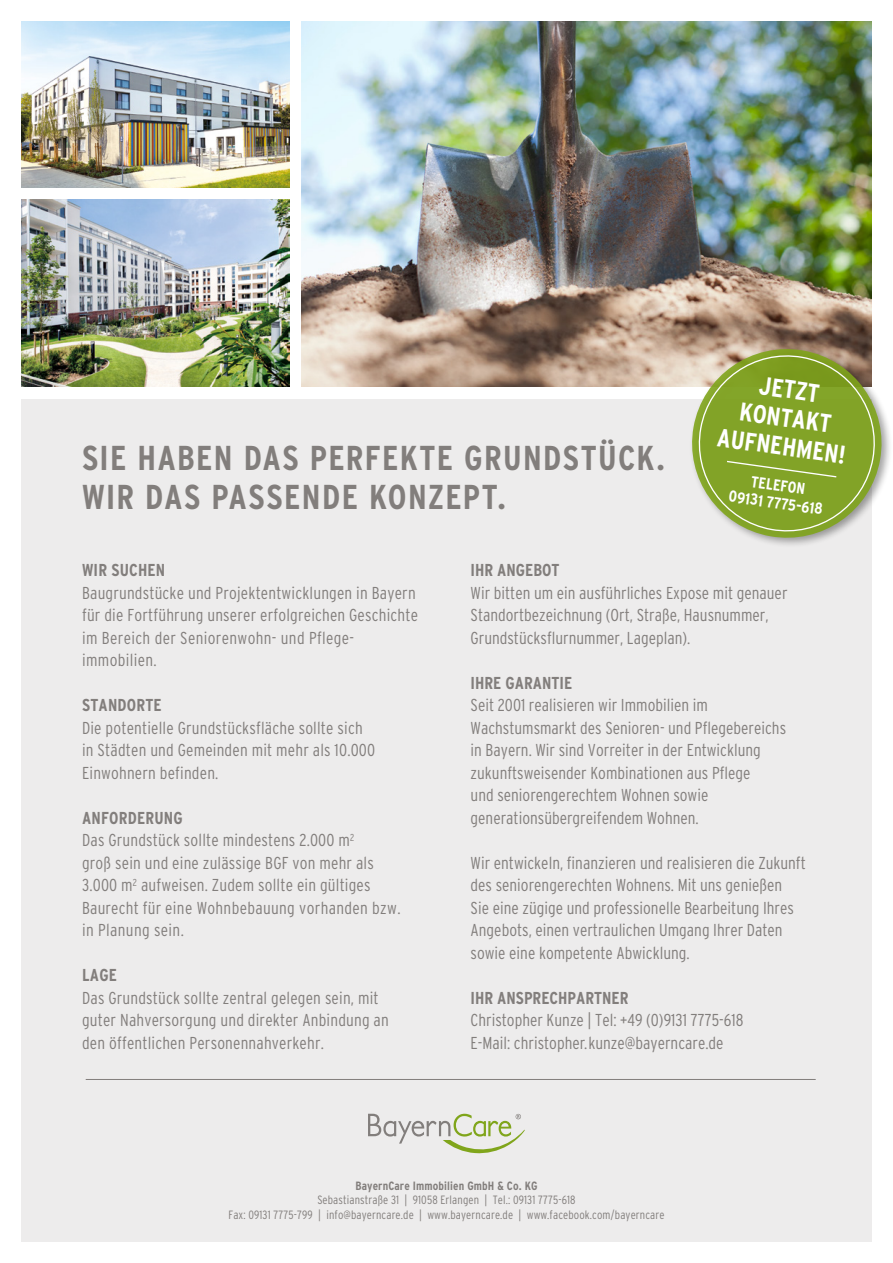
<style>
.page{position:relative;width:893px;height:1263px;background:#fff}
.page>*{position:absolute;margin:0;border:0;box-sizing:border-box;transform-origin:0 0}
.t1{font:700 condensed 34.5px "Interstate";letter-spacing:.035em;color:#827e7c}
.t2{font:700 condensed 25.65px "Interstate";color:#fff}
.Fließtext{font:300 condensed 17.25px/22.5px "Interstate";color:#827e7c}
.t3{font:700 condensed 15.9px "Interstate";color:#fff}
.t4{font:300 condensed 12px/14.4px "Interstate";letter-spacing:.01em;color:#827e7c;text-align:center}
.s1{font-weight:700}
</style>
<div class="page">
<div style="left:21px;top:400px;width:851px;height:842px;background:#ebeaea"></div>
<hr style="left:86px;top:1079px;width:730px;height:1px;background:#827e7c">
<img style="left:21px;top:200px;width:268px;height:187px">
<img style="left:21px;top:21px;width:268px;height:166px">
<img style="left:302px;top:21px;width:570px;height:366px">
<div style="left:688px;top:345px;width:205px;height:204px;background:#000;opacity:.4"></div>
<svg style="left:684px;top:341px;width:205px;height:204px"></svg>
<svg style="left:368px;top:1114px;width:157px;height:39px"></svg>
<p class="t1" style="left:82px;top:438px;width:584px">SIE HABEN DAS PERFEKTE GRUNDSTÜCK.</p>
<p class="t1" style="left:82px;top:477px;width:425px">WIR DAS PASSENDE KONZEPT.</p>
<p class="t2" style="left:761px;top:371px;width:62px;rotate:8deg">JETZT</p>
<p class="t2" style="left:742px;top:397px;width:94px;rotate:8deg">KONTAKT</p>
<p class="t2" style="left:719px;top:423px;width:131px;rotate:8deg">AUFNEHMEN!</p>
<p class="t3" style="left:753px;top:473px;width:56px;rotate:8deg">TELEFON</p>
<p class="t3" style="left:730px;top:487px;width:96px;rotate:8deg">09131 7775-618</p>
<p class="Fließtext" style="left:82px;top:559px;width:337px"><span class="s1">WIR SUCHEN<br></span>Baugrundstücke und Projektentwicklungen in Bayern für die Fortführung unserer erfolgreichen Geschichte im Bereich der Seniorenwohn- und Pflege&shy;immobilien.</p>
<p class="Fließtext" style="left:82px;top:694px;width:295px"><span class="s1">STANDORTE<br></span>Die potentielle Grundstücksfläche sollte sich in Städten und Gemeinden mit mehr als 10.000<br>Einwohnern befinden.</p>
<p class="Fließtext" style="left:82px;top:806px;width:320px"><span class="s1">ANFORDERUNG<br></span>Das Grundstück sollte mindestens 2.000 m<sup>2<br></sup>groß sein und eine zulässige BGF von mehr als 3.000 m<sup>2</sup> aufweisen. Zudem sollte ein gültiges Baurecht für eine Wohnbebauung vorhanden bzw. in Planung sein.</p>
<p class="Fließtext" style="left:82px;top:964px;width:308px"><span class="s1">LAGE<br></span>Das Grundstück sollte zentral gelegen sein, mit guter Nahversorgung und direkter Anbindung an den öffentlichen Personennahverkehr.</p>
<p class="Fließtext" style="left:471px;top:559px;width:318px"><span class="s1">IHR ANGEBOT<br></span>Wir bitten um ein ausführliches Expose mit genauer Standortbezeichnung (Ort, Straße, Hausnummer, Grundstücksflurnummer, Lageplan).</p>
<p class="Fließtext" style="left:471px;top:671px;width:317px"><span class="s1">IHRE GARANTIE<br></span>Seit 2001 realisieren wir Immobilien im Wachstumsmarkt des Senioren- und Pflegebereichs in Bayern. Wir sind Vorreiter in der Entwicklung zukunftsweisender Kombinationen aus Pflege<br>und seniorengerechtem Wohnen sowie generationsübergreifendem Wohnen.</p>
<p class="Fließtext" style="left:471px;top:851px;width:337px">Wir entwickeln, finanzieren und realisieren die Zukunft des seniorengerechten Wohnens. Mit uns genießen<br>Sie eine zügige und professionelle Bearbeitung Ihres Angebots, einen vertraulichen Umgang Ihrer Daten sowie eine kompetente Abwicklung.</p>
<p class="Fließtext" style="left:471px;top:986px;width:274px"><span class="s1">IHR ANSPRECHPARTNER<br></span>Christopher Kunze | Tel: +49 (0)9131 7775-618<br>E-Mail: christopher.kunze@bayerncare.de</p>
<p class="t4" style="left:228px;top:1178px;width:438px"><span class="s1">BayernCare Immobilien GmbH &amp; Co. KG<br></span>Sebastianstraße 31 | 91058 Erlangen | Tel.: 09131 7775-618<br>Fax: 09131 7775-799 | info@bayerncare.de | www.bayerncare.de | www.facebook.com/bayerncare</p>
</div>
